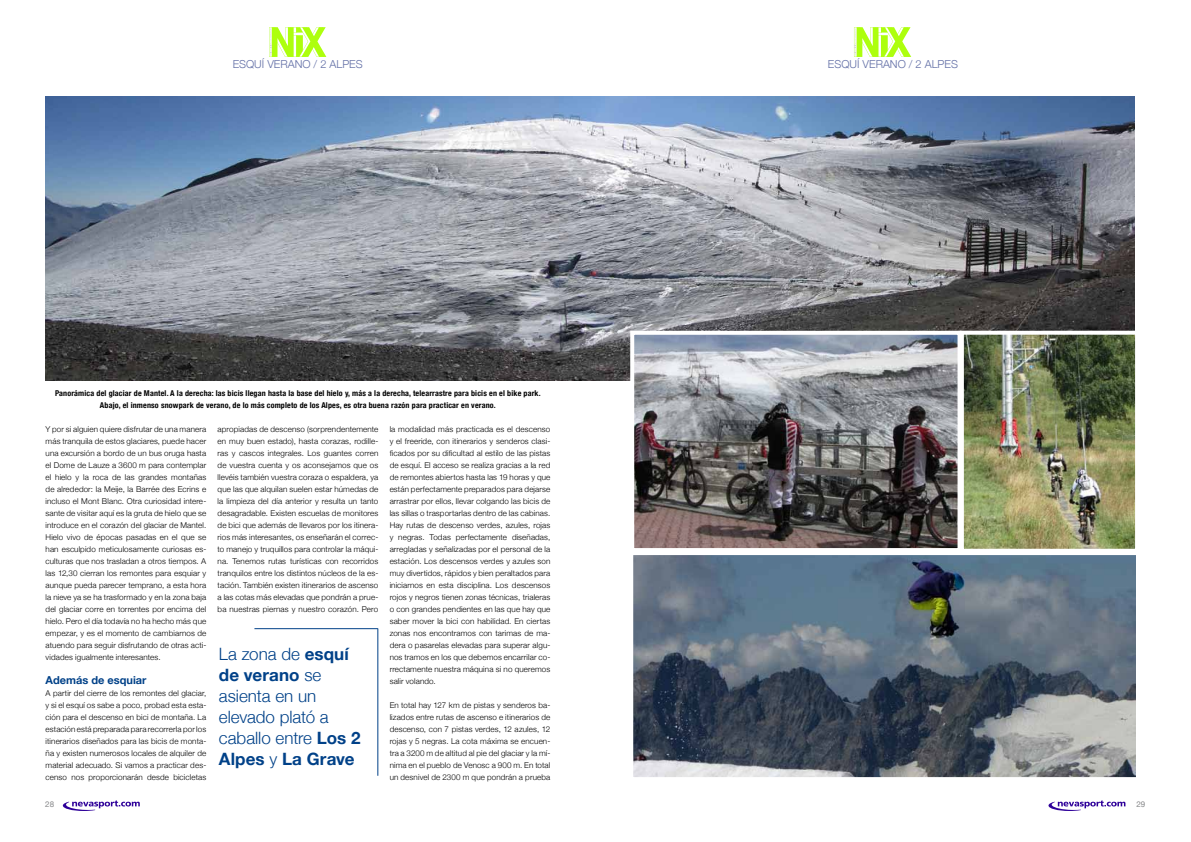
<style>
.page{position:relative;width:1191px;height:842px;background:#fff}
.page>*{position:absolute;margin:0;border:0;box-sizing:border-box;transform-origin:0 0}
.texto{font:300 17px/21px "Helvetica Neue";color:#004188}
.t1{font:300 11px "Helvetica Neue";color:#606da5}
.ladillo{font:700 11px "Helvetica Neue";color:#004188}
.texto-2{font:300 8px/12px "Helvetica Neue";letter-spacing:.015em;color:#000;text-align:justify}
.pie{font:700 condensed 8px/12px "Helvetica Neue";letter-spacing:.02em;color:#000;text-align:center}
.t2{font:8px "Helvetica Neue";color:#87888a}
.s1{font-weight:700}
</style>
<div class="page">
<svg style="left:269px;top:27px;width:57px;height:30px"></svg>
<svg style="left:63px;top:800px;width:77px;height:11px"></svg>
<svg style="left:1048px;top:800px;width:77px;height:11px"></svg>
<svg style="left:854px;top:27px;width:57px;height:30px"></svg>
<img style="left:45px;top:96px;width:1090px;height:285px">
<img style="left:635px;top:336px;width:321px;height:211px">
<div style="left:630px;top:331px;width:331px;height:221px;border:4px solid #fff"></div>
<img style="left:965px;top:336px;width:169px;height:212px">
<div style="left:960px;top:331px;width:179px;height:222px;border:4px solid #fff"></div>
<img style="left:634px;top:556px;width:501px;height:220px">
<div style="left:630px;top:552px;width:509px;height:228px;border:3px solid #fff"></div>
<hr style="left:254px;top:628px;width:124px;height:1px;background:#004188">
<hr style="left:377px;top:628px;width:1px;height:148px;background:#004188">
<h2 class="t1" style="left:233px;top:57px;width:132px">ESQUÍ VERANO / 2 ALPES</h2>
<p class="pie" style="left:55px;top:387px;width:487px">Panorámica del glaciar de Mantel. A la derecha: las bicis llegan hasta la base del hielo y, más a la derecha, telearrastre para bicis en el bike park.<br>Abajo, el inmenso snowpark de verano, de lo más completo de los Alpes, es otra buena razón para practicar en verano.</p>
<p class="texto-2" style="left:46px;top:423px;width:162px">Y por si alguien quiere disfrutar de una manera más tranquila de estos glaciares, puede hacer una excursión a bordo de un bus oruga hasta el Dome de Lauze a 3600 m para contemplar el hielo y la roca de las grandes montañas de alrededor: la Meije, la Barrée des Ecrins e incluso el Mont Blanc. Otra curiosidad intere&shy;sante de visitar aquí es la gruta de hielo que se introduce en el corazón del glaciar de Mantel.<br>Hielo vivo de épocas pasadas en el que se han esculpido meticulosamente curiosas es&shy;culturas que nos trasladan a otros tiempos. A las 12,30 cierran los remontes para esquiar y aunque pueda parecer temprano, a esta hora la nieve ya se ha trasformado y en la zona baja del glaciar corre en torrentes por encima del hielo. Pero el día todavía no ha hecho más que empezar, y es el momento de cambiarnos de atuendo para seguir disfrutando de otras acti&shy;vidades igualmente interesantes.</p>
<p class="ladillo" style="left:46px;top:673px;width:102px">Además de esquiar</p>
<p class="texto-2" style="left:46px;top:687px;width:162px">A partir del cierre de los remontes del glaciar, y si el esquí os sabe a poco, probad esta esta&shy;ción para el descenso en bici de montaña. La estación está preparada para recorrerla por los itinerarios diseñados para las bicis de monta&shy;ña y existen numerosos locales de alquiler de material adecuado. Si vamos a practicar des&shy;censo nos proporcionarán desde bicicletas</p>
<p class="t2" style="left:45px;top:799px;width:10px">28</p>
<p class="texto-2" style="left:218px;top:423px;width:162px">apropiadas de descenso (sorprendentemente en muy buen estado), hasta corazas, rodille&shy;ras y cascos integrales. Los guantes corren de vuestra cuenta y os aconsejamos que os llevéis también vuestra coraza o espaldera, ya que las que alquilan suelen estar húmedas de la limpieza del día anterior y resulta un tanto desagradable. Existen escuelas de monitores de bici que además de llevaros por los itinera&shy;rios más interesantes, os enseñarán el correc&shy;to manejo y truquillos para controlar la máqui&shy;na. Tenemos rutas turísticas con recorridos tranquilos entre los distintos núcleos de la es&shy;tación. También existen itinerarios de ascenso a las cotas más elevadas que pondrán a prue&shy;ba nuestras piernas y nuestro corazón. Pero</p>
<p class="texto-2" style="left:390px;top:423px;width:162px">la modalidad más practicada es el descenso y el freeride, con itinerarios y senderos clasi&shy;ficados por su dificultad al estilo de las pistas de esquí. El acceso se realiza gracias a la red de remontes abiertos hasta las 19 horas y que están perfectamente preparados para dejarse arrastrar por ellos, llevar colgando las bicis de las sillas o trasportarlas dentro de las cabinas.<br>Hay rutas de descenso verdes, azules, rojas y negras. Todas perfectamente diseñadas, arregladas y señalizadas por el personal de la estación. Los descensos verdes y azules son muy divertidos, rápidos y bien peraltados para iniciarnos en esta disciplina. Los descensos rojos y negros tienen zonas técnicas, trialeras o con grandes pendientes en las que hay que saber mover la bici con habilidad. En ciertas zonas nos encontramos con tarimas de ma&shy;dera o pasarelas elevadas para superar algu&shy;nos tramos en los que debemos encarrilar co&shy;rrectamente nuestra máquina si no queremos salir volando.</p>
<p class="texto-2" style="left:390px;top:699px;width:162px">En total hay 127 km de pistas y senderos ba&shy;lizados entre rutas de ascenso e itinerarios de descenso, con 7 pistas verdes, 12 azules, 12 rojas y 5 negras. La cota máxima se encuen&shy;tra a 3200 m de altitud al pie del glaciar y la mí&shy;nima en el pueblo de Venosc a 900 m. En total un desnivel de 2300 m que pondrán a prueba</p>
<p class="texto" style="left:219px;top:643px;width:143px">La zona de <span class="s1">esquí de verano</span> se asienta en un elevado plató a caballo entre <span class="s1">Los 2<br>Alpes</span> y <span class="s1">La Grave</span></p>
<h2 class="t1" style="left:828px;top:57px;width:132px">ESQUÍ VERANO / 2 ALPES</h2>
<p class="t2" style="left:1136px;top:799px;width:10px">29</p>
</div>
